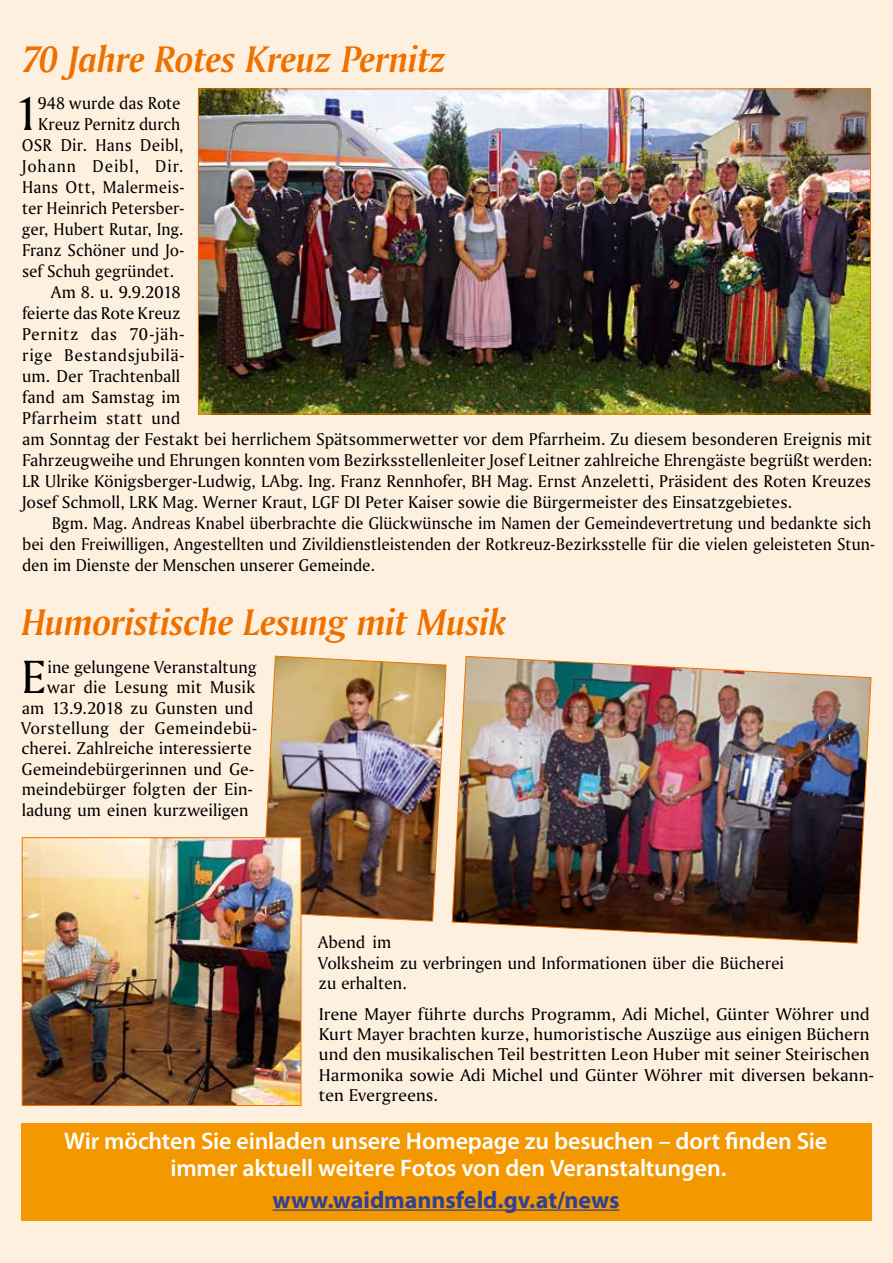
<style>
.page{position:relative;width:893px;height:1263px;background:#fef0df}
.page>*{position:absolute;margin:0;border:0;box-sizing:border-box;transform-origin:0 0}
.t1{font:50.1px "Amerigo BT Roman A";color:#000}
.t2{font:49.2px "Amerigo BT Roman A";color:#000}
.t3{font:39px "Amerigo BT Bold Italic A";letter-spacing:-.01em;color:#ee7100}
.t4{font:600 24px/27px "Myriad Pro";letter-spacing:-.005em;color:#fff;text-align:center}
.t5{font:700 24px "Myriad Pro";letter-spacing:-.005em;color:#304194}
.t6{font:18px/20.4px "Amerigo BT Roman A";color:#000}
.t7{font:18px/20.4px "Amerigo BT Roman A";color:#000;scale:1.04 1}
.t8{font:18px "Amerigo BT Roman A";letter-spacing:.02em;color:#000}
.t9{font:18px "Amerigo BT Roman A";letter-spacing:.03em;color:#000}
.t10{font:18px "Amerigo BT Roman A";letter-spacing:.035em;color:#000}
.t11{font:18px "Amerigo BT Roman A";letter-spacing:.025em;color:#000}
.t12{font:18px "Amerigo BT Roman A";letter-spacing:.05em;color:#000}
</style>
<div class="page">
<img style="left:200px;top:91px;width:669px;height:321px">
<div style="left:21px;top:1123px;width:851px;height:97px;background:#f39800"></div>
<hr style="left:272px;top:1209px;width:347px;height:2px;background:#304194">
<img style="left:451px;top:656px;width:421px;height:288px">
<img style="left:265px;top:655px;width:182px;height:267px">
<img style="left:24px;top:839px;width:275px;height:265px">
<div style="left:22px;top:837px;width:279px;height:269px;border:1px solid #ee7100"></div>
<h3 class="t3" style="left:22px;top:36px;width:426px">70 Jahre Rotes Kreuz Pernitz</h3>
<h1 class="t1" style="left:15px;top:83px;width:26px">1</h1>
<p class="t6" style="left:38px;top:92px;width:144px">948 wurde das Rote</p>
<p class="t6" style="left:38px;top:113px;width:144px">Kreuz Pernitz durch</p>
<p class="t6" style="left:22px;top:134px;width:163px">OSR Dir. Hans Deibl,</p>
<p class="t12" style="left:22px;top:155px;width:163px">Johann Deibl, Dir.</p>
<p class="t6" style="left:22px;top:176px;width:164px">Hans Ott, Malermeis-</p>
<p class="t6" style="left:22px;top:197px;width:164px">ter Heinrich Petersber-</p>
<p class="t6" style="left:22px;top:218px;width:163px">ger, Hubert Rutar, Ing.</p>
<p class="t6" style="left:22px;top:239px;width:164px">Franz Schöner und Jo-</p>
<p class="t6" style="left:22px;top:260px;width:153px">sef Schuh gegründet.</p>
<p class="t6" style="left:51px;top:281px;width:131px">Am 8. u. 9.9.2018</p>
<p class="t6" style="left:22px;top:302px;width:160px">feierte das Rote Kreuz</p>
<p class="t10" style="left:22px;top:323px;width:164px">Pernitz das 70-jäh-</p>
<p class="t9" style="left:22px;top:344px;width:164px">rige Bestandsjubilä-</p>
<p class="t6" style="left:22px;top:365px;width:160px">um. Der Trachtenball</p>
<p class="t6" style="left:22px;top:386px;width:160px">fand am Samstag im</p>
<p class="t11" style="left:22px;top:407px;width:160px">Pfarrheim statt und</p>
<p class="t6" style="left:22px;top:428px;width:851px">am Sonntag der Festakt bei herrlichem Spätsommerwetter vor dem Pfarrheim. Zu diesem besonderen Ereignis mit</p>
<p class="t6" style="left:22px;top:449px;width:852px">Fahrzeugweihe und Ehrungen konnten vom Bezirksstellenleiter Josef Leitner zahlreiche Ehrengäste begrüßt werden:</p>
<p class="t6" style="left:22px;top:470px;width:850px">LR Ulrike Königsberger-Ludwig, LAbg. Ing. Franz Rennhofer, BH Mag. Ernst Anzeletti, Präsident des Roten Kreuzes</p>
<p class="t6" style="left:22px;top:491px;width:772px">Josef Schmoll, LRK Mag. Werner Kraut, LGF DI Peter Kaiser sowie die Bürgermeister des Einsatzgebietes.</p>
<p class="t6" style="left:52px;top:512px;width:821px">Bgm. Mag. Andreas Knabel überbrachte die Glückwünsche im Namen der Gemeindevertretung und bedankte sich</p>
<p class="t6" style="left:22px;top:533px;width:854px">bei den Freiwilligen, Angestellten und Zivildienstleistenden der Rotkreuz-Bezirksstelle für die vielen geleisteten Stun-</p>
<p class="t6" style="left:22px;top:554px;width:354px">den im Dienste der Menschen unserer Gemeinde.</p>
<h3 class="t3" style="left:22px;top:599px;width:487px">Humoristische Lesung mit Musik</h3>
<h2 class="t2" style="left:21px;top:647px;width:27px">E</h2>
<p class="t6" style="left:47px;top:656px;width:211px">ine gelungene Veranstaltung</p>
<p class="t6" style="left:47px;top:677px;width:210px">war die Lesung mit Musik</p>
<p class="t6" style="left:22px;top:697px;width:233px">am 13.9.2018 zu Gunsten und</p>
<p class="t8" style="left:21px;top:717px;width:238px">Vorstellung der Gemeindebü-</p>
<p class="t6" style="left:22px;top:738px;width:232px">cherei. Zahlreiche interessierte</p>
<p class="t6" style="left:22px;top:758px;width:234px">Gemeindebürgerinnen und Ge-</p>
<p class="t6" style="left:22px;top:778px;width:232px">meindebürger folgten der Ein-</p>
<p class="t6" style="left:22px;top:799px;width:228px">ladung um einen kurzweiligen</p>
<p class="t6" style="left:318px;top:931px;width:468px">Abend im<br>Volksheim zu verbringen und Informationen über die Bücherei zu erhalten.</p>
<p class="t7" style="left:319px;top:1003px;width:535px">Irene Mayer führte durchs Programm, Adi Michel, Günter Wöhrer und Kurt Mayer brachten kurze, humoristische Auszüge aus einigen Büchern und den musikalischen Teil bestritten Leon Huber mit seiner Steirischen Harmonika sowie Adi Michel und Günter Wöhrer mit diversen bekann&shy;ten Evergreens.</p>
<h3 class="t4" style="left:64px;top:1127px;width:765px">Wir möchten Sie einladen unsere Homepage zu besuchen – dort finden Sie immer aktuell weitere Fotos von den Veranstaltungen.</h3>
<h3 class="t5" style="left:273px;top:1184px;width:348px">www.waidmannsfeld.gv.at/news</h3>
</div>
